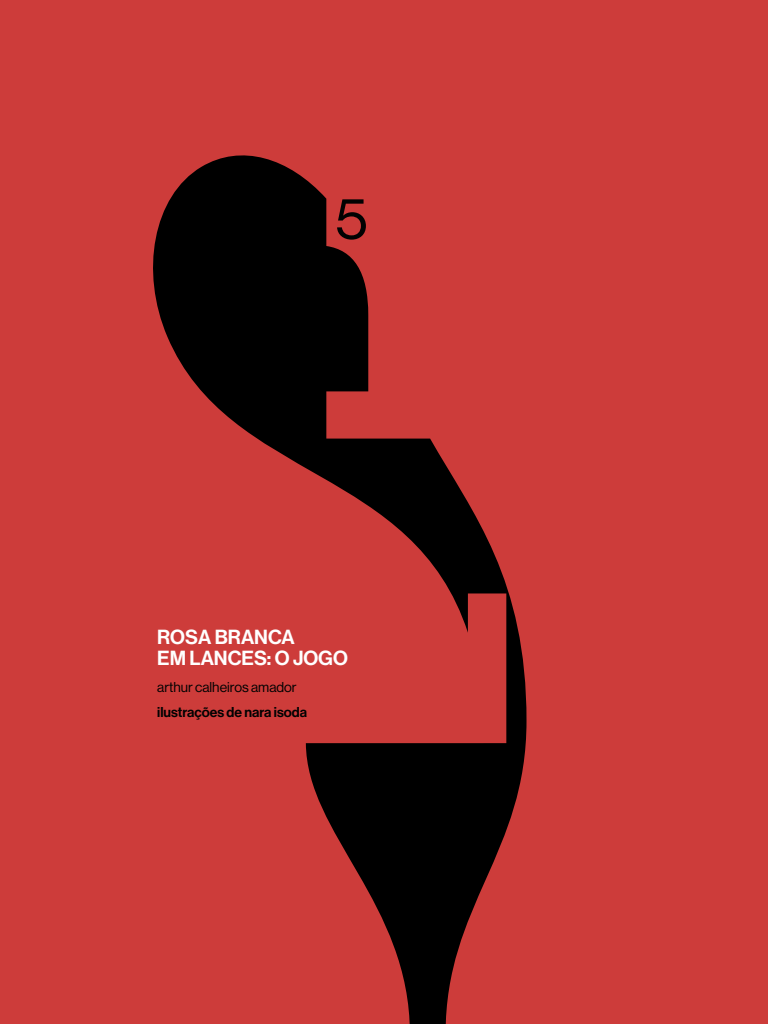
<style>
.page{position:relative;width:768px;height:1024px;background:#cd3c3a}
.page>*{position:absolute;margin:0;border:0;box-sizing:border-box;transform-origin:0 0}
.t1{font:57.5px "N Haas Grotesk DS Pro 55 Rg";color:#010202}
.t2{font:20px/21px "N Haas Grotesk DS Pro 65 Md";color:#fff}
.t3{font:14px "N Haas Grotesk DS Pro 65 Md";color:#010202}
.t4{font:14px "N Haas Grotesk DS Pro 55 Rg";color:#010202}
</style>
<div class="page">
<svg style="left:153px;top:155px;width:374px;height:869px"></svg>
<h1 class="t1" style="left:336px;top:186px;width:34px">5</h1>
<p class="t2" style="left:157px;top:627px;width:192px">ROSA BRANCA<br>EM LANCES: O JOGO</p>
<p class="t4" style="left:157px;top:679px;width:141px">arthur calheiros amador</p>
<p class="t3" style="left:157px;top:704px;width:151px">ilustrações de nara isoda</p>
</div>
